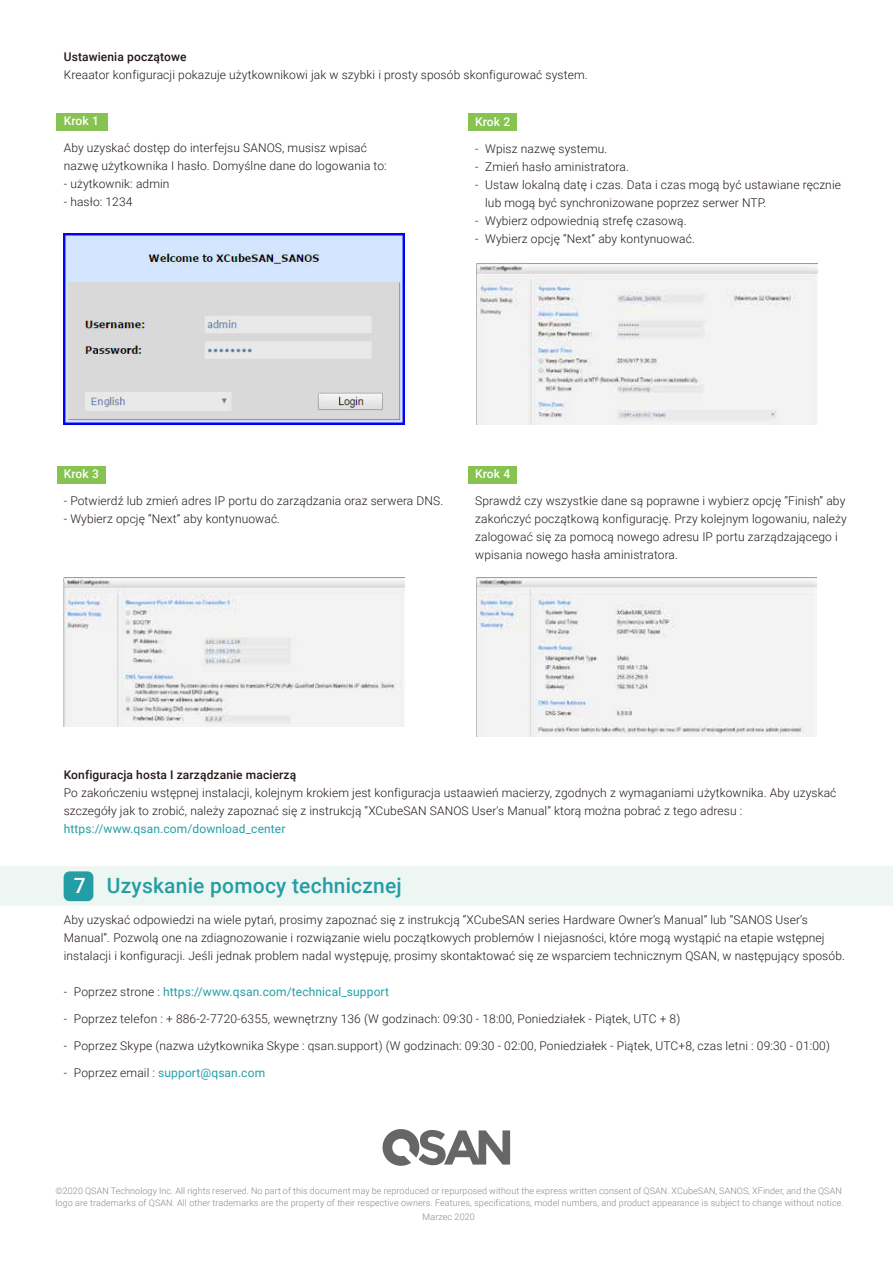
<style>
.page{position:relative;width:893px;height:1263px;background:#fff}
.page>*{position:absolute;margin:0;border:0;box-sizing:border-box;transform-origin:0 0}
.t1{font:500 21px "Roboto";letter-spacing:.01em;color:#239ea5}
.t2{font:300 12px/18px "Roboto";letter-spacing:.01em;color:#221815}
.t3{font:12px "Roboto";letter-spacing:.01em;color:#239ea5}
.t4{font:500 12px "Roboto";letter-spacing:.01em;color:#221815}
.t5{font:500 12px "Roboto";letter-spacing:.01em;color:#fff}
.t6{font:300 9px/12px "Roboto";letter-spacing:.01em;color:#898989}
.s1{color:#fff}
.s2{font-weight:300;color:#221815}
</style>
<div class="page">
<div style="left:0;top:867px;width:893px;height:39px;background:#edf6f2"></div>
<div style="left:64px;top:871px;width:29px;height:30px;background:#239ea5;border-radius:6px"></div>
<svg style="left:382px;top:1129px;width:128px;height:37px"></svg>
<img style="left:63px;top:234px;width:341px;height:190px">
<img style="left:477px;top:264px;width:340px;height:161px">
<img style="left:64px;top:577px;width:340px;height:149px">
<div style="left:57px;top:114px;width:51px;height:17px;background:#87c350"></div>
<div style="left:468px;top:114px;width:49px;height:17px;background:#87c350"></div>
<div style="left:57px;top:466px;width:49px;height:17px;background:#87c350"></div>
<div style="left:468px;top:466px;width:49px;height:17px;background:#87c350"></div>
<img style="left:477px;top:577px;width:340px;height:159px">
<p class="t4" style="left:64px;top:48px;width:124px">Ustawienia początowe</p>
<p class="t2" style="left:64px;top:65px;width:525px">Kreaator konfiguracji pokazuje użytkownikowi jak w szybki i prosty sposób skonfigurować system.</p>
<p class="t5" style="left:64px;top:113px;width:37px">Krok 1</p>
<p class="t2" style="left:64px;top:139px;width:325px">Aby uzyskać dostęp do interfejsu SANOS, musisz wpisać nazwę użytkownika I hasło. Domyślne dane do logowania to:</p>
<p class="t2" style="left:64px;top:175px;width:107px">- użytkownik: admin</p>
<p class="t2" style="left:64px;top:193px;width:70px">- hasło: 1234</p>
<p class="t5" style="left:475px;top:113px;width:37px">Krok 2</p>
<p class="t2" style="left:475px;top:139px;width:134px">- Wpisz nazwę systemu.</p>
<p class="t2" style="left:475px;top:157px;width:155px">- Zmień hasło aministratora.</p>
<p class="t2" style="left:485px;top:175px;width:357px;text-indent:-10px">- Ustaw lokalną datę i czas. Data i czas mogą być ustawiane ręcznie lub mogą być synchronizowane poprzez serwer NTP.</p>
<p class="t2" style="left:475px;top:211px;width:213px">- Wybierz odpowiednią strefę czasową.</p>
<p class="t2" style="left:475px;top:229px;width:221px">- Wybierz opcję “Next” aby kontynuować.</p>
<p class="t5" style="left:64px;top:466px;width:37px">Krok 3</p>
<p class="t2" style="left:64px;top:492px;width:381px">- Potwierdź lub zmień adres IP portu do zarządzania oraz serwera DNS.</p>
<p class="t2" style="left:64px;top:510px;width:218px">- Wybierz opcję “Next” aby kontynuować.</p>
<p class="t5" style="left:475px;top:466px;width:37px">Krok 4</p>
<p class="t2" style="left:475px;top:492px;width:373px">Sprawdź czy wszystkie dane są poprawne i wybierz opcję “Finish” aby zakończyć początkową konfigurację. Przy kolejnym logowaniu, należy zalogować się za pomocą nowego adresu IP portu zarządzającego i wpisania nowego hasła aministratora.</p>
<p class="t4" style="left:64px;top:767px;width:234px">Konfiguracja hosta I zarządzanie macierzą</p>
<p class="t2" style="left:64px;top:784px;width:774px">Po zakończeniu wstępnej instalacji, kolejnym krokiem jest konfiguracja ustaawień macierzy, zgodnych z wymaganiami użytkownika. Aby uzyskać szczegóły jak to zrobić, należy zapoznać się z instrukcją “XCubeSAN SANOS User's Manual” ktorą można pobrać z tego adresu :</p>
<p class="t3" style="left:64px;top:821px;width:223px">https://www.qsan.com/download_center</p>
<h1 class="t1" style="left:74px;top:871px;width:330px"><span class="s1">7</span> Uzyskanie pomocy technicznej</h1>
<p class="t2" style="left:64px;top:911px;width:783px">Aby uzyskać odpowiedzi na wiele pytań, prosimy zapoznać się z instrukcją “XCubeSAN series Hardware Owner’s Manual” lub “SANOS User’s<br>Manual”. Pozwolą one na zdiagnozowanie i rozwiązanie wielu początkowych problemów I niejasności, które mogą wystąpić na etapie wstępnej instalacji i konfiguracji. Jeśli jednak problem nadal występuję, prosimy skontaktować się ze wsparciem technicznym QSAN, w następujący sposób.</p>
<p class="t3" style="left:64px;top:984px;width:327px"><span class="s2">- Poprzez strone :</span> https://www.qsan.com/technical_support</p>
<p class="t2" style="left:64px;top:1010px;width:618px">- Poprzez telefon : + 886-2-7720-6355, wewnętrzny 136 (W godzinach: 09:30 - 18:00, Poniedziałek - Piątek, UTC + 8)</p>
<p class="t2" style="left:64px;top:1037px;width:768px">- Poprzez Skype (nazwa użytkownika Skype : qsan.support) (W godzinach: 09:30 - 02:00, Poniedziałek - Piątek, UTC+8, czas letni : 09:30 - 01:00)</p>
<p class="t3" style="left:64px;top:1065px;width:203px"><span class="s2">- Poprzez email :</span> support@qsan.com</p>
<p class="t6" style="left:55px;top:1184px;width:790px">©2020 QSAN Technology Inc. All rights reserved. No part of this document may be reproduced or repurposed without the express written consent of QSAN. XCubeSAN, SANOS, XFinder, and the QSAN logo are trademarks of QSAN. All other trademarks are the property of their respective owners. Features, specifications, model numbers, and product appearance is subject to change without notice.</p>
<p class="t6" style="left:423px;top:1211px;width:54px">Marzec 2020</p>
</div>
